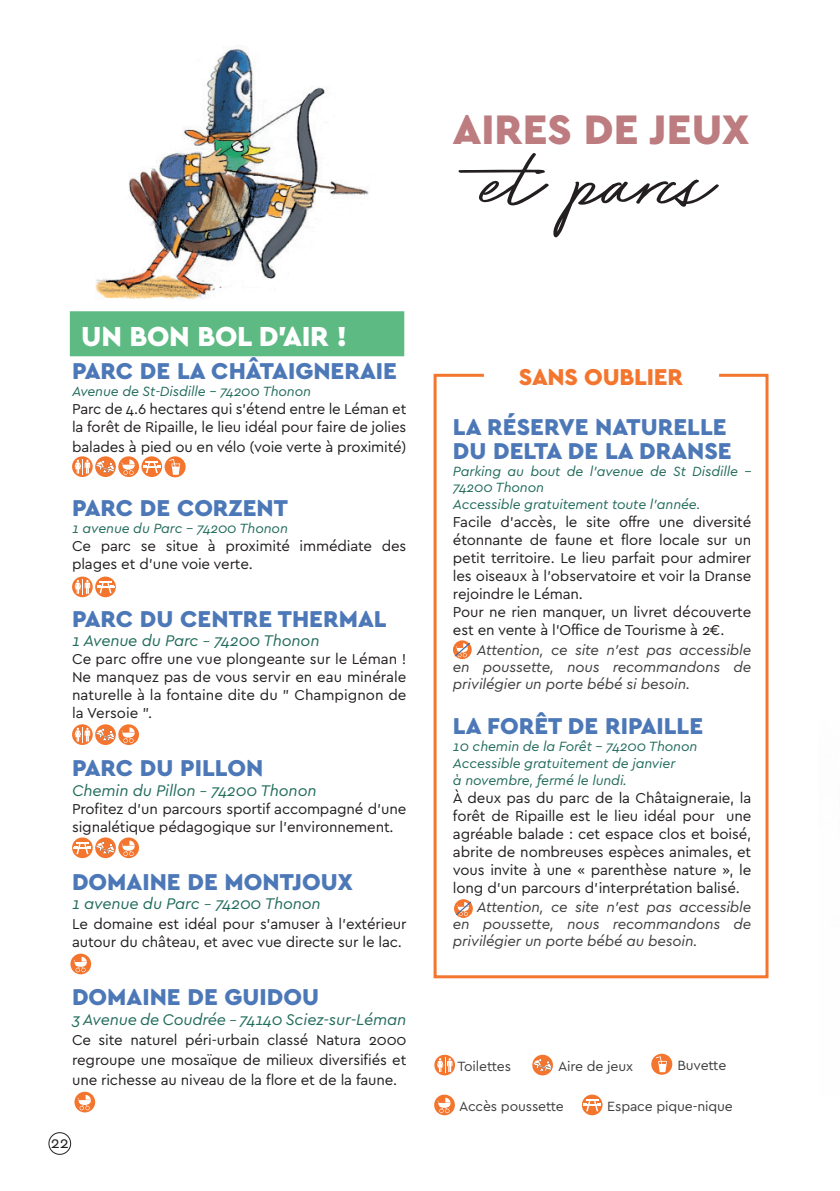
<style>
.page{position:relative;width:840px;height:1191px;background:#fff}
.page>*{position:absolute;margin:0;border:0;box-sizing:border-box;transform-origin:0 0}
.t1{font:113.4px "Bayshore";color:#231f20}
.t2{font:900 43.2px "Cera Basic";color:#bd7c80}
.Categories_Cera{font:900 28.8px "Cera Basic";letter-spacing:-.01em;color:#fff}
.Contenu{font:900 24px "Cera Basic";color:#4d78b8}
.Contenu-2{font:900 24px "Cera Basic";letter-spacing:-.01em;color:#f3752e}
.détail_lieu{font:italic 16.2px "Cera Basic";letter-spacing:-.01em;color:#226c5b}
.t3{font:16.2px "Cera Basic";color:#231f20}
.Contenu-3{font:15px/18px "Cera Basic";letter-spacing:-.01em;color:#231f20}
.Contenu-4{font:italic 15px/17px "Cera Basic";letter-spacing:-.01em;color:#3e3e3f;text-align:justify}
.détail_lieu-2{font:italic 14px/16.8px "Cera Basic";letter-spacing:-.01em;color:#226c5b}
.Contenu-5{font:14px "Cera Basic";letter-spacing:-.01em;color:#3e3e3f}
.s1{font-size:14px}
</style>
<div class="page">
<div style="left:49px;top:1132px;width:22px;height:22px;border:1px solid #231f20;border-radius:50%"></div>
<img style="left:95px;top:46px;width:274px;height:254px">
<svg style="left:72px;top:456px;width:21px;height:21px"></svg>
<svg style="left:75px;top:459px;width:15px;height:15px"></svg>
<svg style="left:95px;top:456px;width:21px;height:21px"></svg>
<svg style="left:96px;top:460px;width:18px;height:13px"></svg>
<svg style="left:118px;top:456px;width:21px;height:21px"></svg>
<svg style="left:121px;top:459px;width:14px;height:16px"></svg>
<svg style="left:141px;top:456px;width:21px;height:21px"></svg>
<svg style="left:143px;top:461px;width:17px;height:12px"></svg>
<div style="left:164px;top:456px;width:21px;height:21px;background:#f3752e;border-radius:50%"></div>
<svg style="left:169px;top:459px;width:11px;height:16px"></svg>
<svg style="left:434px;top:1054px;width:21px;height:21px"></svg>
<svg style="left:436px;top:1057px;width:16px;height:16px"></svg>
<div style="left:532px;top:1054px;width:20px;height:21px;background:#f3752e;border-radius:50%"></div>
<svg style="left:533px;top:1059px;width:18px;height:12px"></svg>
<svg style="left:434px;top:1094px;width:20px;height:21px"></svg>
<svg style="left:437px;top:1097px;width:13px;height:16px"></svg>
<svg style="left:581px;top:1094px;width:21px;height:21px"></svg>
<svg style="left:583px;top:1099px;width:17px;height:12px"></svg>
<svg style="left:95px;top:576px;width:21px;height:21px"></svg>
<svg style="left:97px;top:581px;width:17px;height:12px"></svg>
<svg style="left:651px;top:1053px;width:21px;height:21px"></svg>
<svg style="left:655px;top:1056px;width:11px;height:16px"></svg>
<svg style="left:72px;top:724px;width:21px;height:21px"></svg>
<svg style="left:75px;top:727px;width:15px;height:15px"></svg>
<svg style="left:95px;top:724px;width:21px;height:21px"></svg>
<svg style="left:96px;top:728px;width:18px;height:12px"></svg>
<svg style="left:118px;top:724px;width:21px;height:21px"></svg>
<svg style="left:121px;top:727px;width:14px;height:16px"></svg>
<svg style="left:95px;top:837px;width:21px;height:21px"></svg>
<svg style="left:118px;top:837px;width:21px;height:21px"></svg>
<svg style="left:121px;top:840px;width:14px;height:16px"></svg>
<svg style="left:72px;top:837px;width:21px;height:21px"></svg>
<svg style="left:74px;top:841px;width:40px;height:13px"></svg>
<svg style="left:72px;top:576px;width:21px;height:21px"></svg>
<svg style="left:75px;top:579px;width:15px;height:16px"></svg>
<div style="left:70px;top:311px;width:334px;height:45px;background:#5eba83"></div>
<svg style="left:70px;top:953px;width:21px;height:21px"></svg>
<svg style="left:74px;top:956px;width:13px;height:16px"></svg>
<svg style="left:433px;top:373px;width:336px;height:606px"></svg>
<svg style="left:454px;top:899px;width:18px;height:19px"></svg>
<svg style="left:454px;top:900px;width:18px;height:16px"></svg>
<svg style="left:74px;top:1091px;width:21px;height:21px"></svg>
<svg style="left:78px;top:1095px;width:13px;height:15px"></svg>
<p class="Categories_Cera" style="left:81px;top:319px;width:267px">UN BON BOL D’AIR !</p>
<p class="Contenu" style="left:72px;top:357px;width:326px">PARC DE LA CHÂTAIGNERAIE</p>
<p class="détail_lieu-2" style="left:72px;top:383px;width:240px">Avenue de St-Disdille – 74200 Thonon</p>
<p class="Contenu-3" style="left:72px;top:400px;width:335px">Parc de 4.6 hectares qui s’étend entre le Léman et la forêt de Ripaille, le lieu idéal pour faire de jolies</p>
<p class="Contenu-3" style="left:72px;top:437px;width:335px">balades à pied ou en vélo (voie verte à proximité)</p>
<p class="Contenu" style="left:72px;top:494px;width:217px">PARC DE CORZENT</p>
<p class="détail_lieu-2" style="left:72px;top:520px;width:217px">1 avenue du Parc – 74200 Thonon</p>
<p class="Contenu-3" style="left:72px;top:537px;width:335px">Ce parc se situe à proximité immédiate des plages et d’une voie verte.</p>
<p class="Contenu" style="left:72px;top:605px;width:316px">PARC DU CENTRE THERMAL</p>
<p class="détail_lieu" style="left:72px;top:631px;width:249px">1 Avenue du Parc <span class="s1">–</span> 74200 Thonon</p>
<p class="Contenu-3" style="left:72px;top:650px;width:335px;text-align:justify">Ce parc offre une vue plongeante sur le Léman !<br>Ne manquez pas de vous servir en eau minérale naturelle à la fontaine dite du " Champignon de la Versoie ".</p>
<p class="Contenu" style="left:72px;top:754px;width:193px">PARC DU PILLON</p>
<p class="détail_lieu" style="left:72px;top:781px;width:246px">Chemin du Pillon <span class="s1">–</span> 74200 Thonon</p>
<p class="Contenu-3" style="left:72px;top:800px;width:335px">Profitez d’un parcours sportif accompagné d’une signalétique pédagogique sur l’environnement.</p>
<p class="Contenu" style="left:72px;top:867px;width:282px">DOMAINE DE MONTJOUX</p>
<p class="détail_lieu" style="left:72px;top:894px;width:250px">1 avenue du Parc <span class="s1">–</span> 74200 Thonon</p>
<p class="Contenu-3" style="left:72px;top:915px;width:336px">Le domaine est idéal pour s’amuser à l’extérieur autour du château, et avec vue directe sur le lac.</p>
<p class="Contenu" style="left:72px;top:983px;width:248px">DOMAINE DE GUIDOU</p>
<p class="détail_lieu" style="left:72px;top:1010px;width:335px">3 Avenue de Coudrée <span class="s1">–</span> 74140 Sciez-sur-Léman</p>
<p class="Contenu-3" style="left:72px;top:1029px;width:336px;line-height:20px;text-align:justify">Ce site naturel péri-urbain classé Natura 2000 regroupe une mosaïque de milieux diversifiés et une richesse au niveau de la flore et de la faune.</p>
<p class="t3" style="left:51px;top:1133px;width:19px">22</p>
<p class="t2" style="left:452px;top:104px;width:298px">AIRES DE JEUX</p>
<p class="t1" style="left:486px;top:97px;width:229px">etparcs</p>
<p class="Contenu-2" style="left:518px;top:363px;width:166px">SANS OUBLIER</p>
<p class="Contenu" style="left:452px;top:412px;width:275px">LA RÉSERVE NATURELLE</p>
<p class="Contenu" style="left:452px;top:436px;width:280px">DU DELTA DE LA DRANSE</p>
<p class="détail_lieu-2" style="left:452px;top:462px;width:300px">Parking au bout de l’avenue de St Disdille –<br>74200 Thonon</p>
<p class="détail_lieu-2" style="left:452px;top:496px;width:249px">Accessible gratuitement toute l’année.</p>
<p class="Contenu-3" style="left:452px;top:513px;width:300px;text-align:justify">Facile d’accès, le site offre une diversité étonnante de faune et flore locale sur un petit territoire. Le lieu parfait pour admirer les oiseaux à l’observatoire et voir la Dranse rejoindre le Léman.</p>
<p class="Contenu-3" style="left:452px;top:603px;width:300px">Pour ne rien manquer, un livret découverte est en vente à l’Office de Tourisme à 2€.</p>
<p class="Contenu-4" style="left:452px;top:641px;width:300px;text-indent:24px">Attention, ce site n’est pas accessible en poussette, nous recommandons de privilégier un porte bébé si besoin.</p>
<p class="Contenu" style="left:452px;top:712px;width:252px">LA FORÊT DE RIPAILLE</p>
<p class="détail_lieu-2" style="left:452px;top:737px;width:246px">10 chemin de la Forêt – 74200 Thonon</p>
<p class="détail_lieu-2" style="left:452px;top:754px;width:224px">Accessible gratuitement de janvier</p>
<p class="détail_lieu-2" style="left:452px;top:771px;width:175px">à novembre, fermé le lundi.</p>
<p class="Contenu-3" style="left:452px;top:788px;width:300px;text-align:justify">À deux pas du parc de la Châtaigneraie, la forêt de Ripaille est le lieu idéal pour une agréable balade : cet espace clos et boisé, abrite de nombreuses espèces animales, et vous invite à une « parenthèse nature », le long d’un parcours d’interprétation balisé.</p>
<p class="Contenu-4" style="left:452px;top:898px;width:300px;text-indent:24px">Attention, ce site n’est pas accessible en poussette, nous recommandons de privilégier un porte bébé au besoin.</p>
<p class="Contenu-5" style="left:457px;top:1058px;width:55px">Toilettes</p>
<p class="Contenu-5" style="left:557px;top:1058px;width:77px">Aire de jeux</p>
<p class="Contenu-5" style="left:459px;top:1097px;width:106px">Accès poussette</p>
<p class="Contenu-5" style="left:607px;top:1097px;width:127px">Espace pique-nique</p>
<p class="Contenu-5" style="left:677px;top:1057px;width:50px">Buvette</p>
</div>
